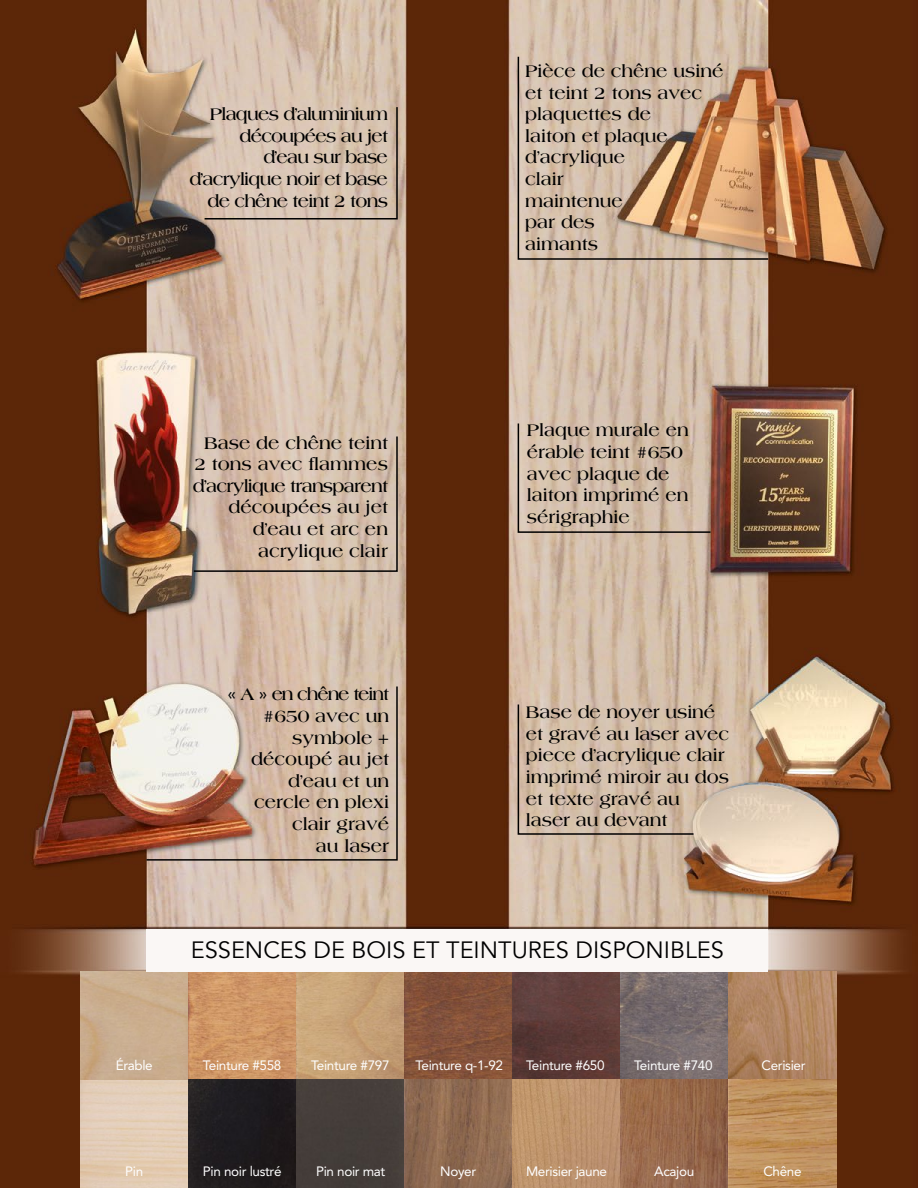
<style>
.page{position:relative;width:918px;height:1188px;background:#fff}
.page>*{position:absolute;margin:0;border:0;box-sizing:border-box;transform-origin:0 0}
.t1{font:23.55px "Avenir";color:#000}
.t2{font:700 18px/21.6px "Americana";color:#000}
.t3{font:700 18px/21.6px "Americana";letter-spacing:-.04em;color:#000;text-align:right}
.t4{font:13.5px "Avenir";letter-spacing:-.025em;color:#fff}
</style>
<div class="page">
<img style="left:0;top:0;width:918px;height:1188px">
<svg style="left:203px;top:106px;width:196px;height:114px;background:#d2bead"></svg>
<svg style="left:192px;top:435px;width:207px;height:138px;background:#d0baa7"></svg>
<svg style="left:145px;top:685px;width:253px;height:176px;background:#d1b8a6"></svg>
<svg style="left:517px;top:55px;width:253px;height:205px;background:#caaa8e"></svg>
<svg style="left:517px;top:422px;width:195px;height:112px;background:#cdb8a4"></svg>
<svg style="left:517px;top:703px;width:178px;height:133px;background:#ceb9a4"></svg>
<img style="left:80px;top:972px;width:756px;height:216px">
<div style="left:147px;top:929px;width:621px;height:43px;background:#faf7f5"></div>
<p class="t3" style="left:189px;top:103px;width:200px">Plaques d’aluminium découpées au jet d’eau sur base d’acrylique noir et base de chêne teint 2 tons</p>
<p class="t2" style="left:193px;top:432px;width:197px;text-align:right">Base de chêne teint<br>2 tons avec flammes d’acrylique transparent découpées au jet d’eau et arc en acrylique clair</p>
<p class="t2" style="left:227px;top:683px;width:164px;text-align:right">« A » en chêne teint #650 avec un symbole + découpé au jet d’eau et un<br>cercle en plexi clair gravé<br>au laser</p>
<p class="t2" style="left:525px;top:60px;width:200px">Pièce de chêne usiné et teint 2 tons avec plaquettes de<br>laiton et plaque d’acrylique<br>clair<br>maintenue<br>par des<br>aimants</p>
<p class="t2" style="left:527px;top:420px;width:164px">Plaque murale en érable teint #650 avec plaque de laiton imprimé en sérigraphie</p>
<p class="t2" style="left:526px;top:701px;width:205px">Base de noyer usiné et gravé au laser avec piece d’acrylique clair imprimé miroir au dos et texte gravé au<br>laser au devant</p>
<h1 class="t1" style="left:191px;top:936px;width:535px">ESSENCES DE BOIS ET TEINTURES DISPONIBLES</h1>
<p class="t4" style="left:116px;top:1057px;width:39px">Érable</p>
<p class="t4" style="left:203px;top:1057px;width:80px">Teinture #558</p>
<p class="t4" style="left:311px;top:1057px;width:80px">Teinture #797</p>
<p class="t4" style="left:416px;top:1057px;width:89px">Teinture q-1-92</p>
<p class="t4" style="left:526px;top:1057px;width:80px">Teinture #650</p>
<p class="t4" style="left:634px;top:1057px;width:80px">Teinture #740</p>
<p class="t4" style="left:762px;top:1057px;width:45px">Cerisier</p>
<p class="t4" style="left:125px;top:1164px;width:20px">Pin</p>
<p class="t4" style="left:203px;top:1164px;width:80px">Pin noir lustré</p>
<p class="t4" style="left:316px;top:1164px;width:71px">Pin noir mat</p>
<p class="t4" style="left:440px;top:1163px;width:37px">Noyer</p>
<p class="t4" style="left:526px;top:1163px;width:83px">Merisier jaune</p>
<p class="t4" style="left:654px;top:1163px;width:42px">Acajou</p>
<p class="t4" style="left:763px;top:1163px;width:40px">Chêne</p>
</div>
